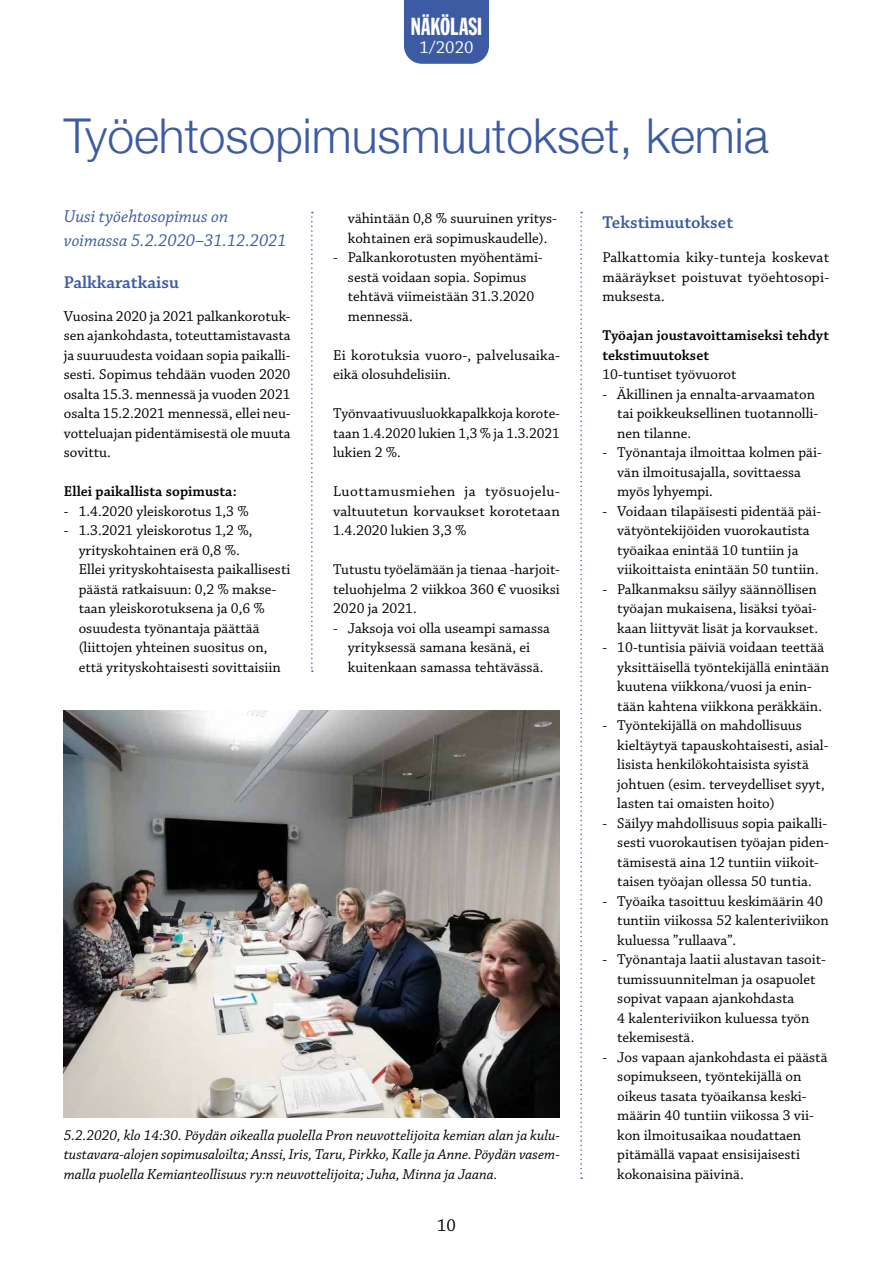
<style>
.page{position:relative;width:893px;height:1263px;background:#fff}
.page>*{position:absolute;margin:0;border:0;box-sizing:border-box;transform-origin:0 0}
.Otsikko{font:300 48px "Helvetica Neue";color:#3c5ba3}
.t1{font:extra-condensed 24px "Franklin Gothic Extra Condensed S Si";color:#fff}
.Ingressi{font:italic 18px "Chaparral Pro";color:#3c5ba3}
.Väliotsikko{font:600 18px "Chaparral Pro";color:#3c5ba3}
.t2{font:18px "Chaparral Pro";color:#fff}
.t3{font:18px "Chaparral Pro";color:#000}
.Leipis_luettelo{font:15px/19.5px "Chaparral Pro";color:#000}
.Leipis{font:15px/19.5px "Chaparral Pro";color:#000;text-align:justify}
.Leipis-2{font:italic 15px/19.5px "Chaparral Pro";color:#000;text-align:justify}
.Leipis-3{font:600 15px/19.5px "Chaparral Pro";color:#000}
</style>
<div class="page">
<img style="left:64px;top:711px;width:496px;height:406px">
<svg style="left:311px;top:212px;width:2px;height:460px"></svg>
<svg style="left:580px;top:212px;width:2px;height:967px"></svg>
<div style="left:404px;top:0;width:85px;height:64px;background:#3c5ba3"></div>
<h2 class="t1" style="left:411px;top:14px;width:73px">NÄKÖLASI</h2>
<p class="t2" style="left:419px;top:38px;width:56px">1/2020</p>
<p class="Otsikko" style="left:64px;top:97px;width:706px">Työehtosopimusmuutokset, kemia</p>
<p class="Ingressi" style="left:64px;top:207px;width:166px">Uusi työehtosopimus on</p>
<p class="Ingressi" style="left:64px;top:231px;width:224px">voimassa 5.2.2020–31.12.2021</p>
<p class="Väliotsikko" style="left:64px;top:272px;width:117px">Palkkaratkaisu</p>
<p class="Leipis" style="left:64px;top:307px;width:228px">Vuosina 2020 ja 2021 palkankorotuk&shy;sen ajankohdasta, toteuttamistavasta ja suuruudesta voidaan sopia paikalli&shy;sesti. Sopimus tehdään vuoden 2020 osalta 15.3. mennessä ja vuoden 2021 osalta 15.2.2021 mennessä, ellei neu&shy;votteluajan pidentämisestä ole muuta sovittu.</p>
<p class="Leipis-3" style="left:64px;top:482px;width:174px">Ellei paikallista sopimusta:</p>
<p class="Leipis_luettelo" style="left:64px;top:502px;width:186px">- 1.4.2020 yleiskorotus 1,3 %</p>
<p class="Leipis_luettelo" style="left:64px;top:521px;width:190px">- 1.3.2021 yleiskorotus 1,2 %,</p>
<p class="Leipis_luettelo" style="left:79px;top:541px;width:163px">yrityskohtainen erä 0,8 %.</p>
<p class="Leipis_luettelo" style="left:79px;top:560px;width:213px">Ellei yrityskohtaisesta paikallisesti päästä ratkaisuun: 0,2 % makse&shy;taan yleiskorotuksena ja 0,6 % osuudesta työnantaja päättää (liittojen yhteinen suositus on, että yrityskohtaisesti sovittaisiin</p>
<p class="Leipis_luettelo" style="left:348px;top:209px;width:211px">vähintään 0,8 % suuruinen yritys&shy;kohtainen erä sopimuskaudelle).</p>
<p class="Leipis_luettelo" style="left:348px;top:248px;width:196px;text-indent:-15px">- Palkankorotusten myöhentämi&shy;sestä voidaan sopia. Sopimus tehtävä viimeistään 31.3.2020 mennessä.</p>
<p class="Leipis" style="left:333px;top:346px;width:228px">Ei korotuksia vuoro-, palvelusaika&shy;eikä olosuhdelisiin.</p>
<p class="Leipis" style="left:333px;top:404px;width:228px">Työnvaativuusluokkapalkkoja korote&shy;taan 1.4.2020 lukien 1,3 % ja 1.3.2021 lukien 2 %.</p>
<p class="Leipis" style="left:333px;top:482px;width:228px">Luottamusmiehen ja työsuojelu&shy;valtuutetun korvaukset korotetaan 1.4.2020 lukien 3,3 %</p>
<p class="Leipis" style="left:333px;top:560px;width:228px">Tutustu työelämään ja tienaa -harjoit&shy;teluohjelma 2 viikkoa 360 € vuosiksi 2020 ja 2021.</p>
<p class="Leipis_luettelo" style="left:333px;top:619px;width:218px;text-align:center">- Jaksoja voi olla useampi samassa yrityksessä samana kesänä, ei kuitenkaan samassa tehtävässä.</p>
<p class="Leipis-2" style="left:64px;top:1126px;width:498px">5.2.2020, klo 14:30. Pöydän oikealla puolella Pron neuvottelijoita kemian alan ja kulu&shy;tustavara-alojen sopimusaloilta; Anssi, Iris, Taru, Pirkko, Kalle ja Anne. Pöydän vasem&shy;malla puolella Kemianteollisuus ry:n neuvottelijoita; Juha, Minna ja Jaana.</p>
<p class="t3" style="left:437px;top:1215px;width:20px">10</p>
<p class="Väliotsikko" style="left:602px;top:213px;width:132px">Tekstimuutokset</p>
<p class="Leipis" style="left:602px;top:248px;width:228px">Palkattomia kiky-tunteja koskevat määräykset poistuvat työehtosopi&shy;muksesta.</p>
<p class="Leipis-3" style="left:602px;top:326px;width:228px">Työajan joustavoittamiseksi tehdyt tekstimuutokset</p>
<p class="Leipis" style="left:602px;top:365px;width:136px">10-tuntiset työvuorot</p>
<p class="Leipis_luettelo" style="left:617px;top:385px;width:203px;text-indent:-15px">- Äkillinen ja ennalta-arvaamaton tai poikkeuksellinen tuotannolli&shy;nen tilanne.</p>
<p class="Leipis_luettelo" style="left:617px;top:443px;width:206px;text-indent:-15px">- Työnantaja ilmoittaa kolmen päi&shy;vän ilmoitusajalla, sovittaessa myös lyhyempi.</p>
<p class="Leipis_luettelo" style="left:617px;top:502px;width:205px;text-indent:-15px">- Voidaan tilapäisesti pidentää päi&shy;vätyöntekijöiden vuorokautista työaikaa enintää 10 tuntiin ja viikoittaista enintään 50 tuntiin.</p>
<p class="Leipis_luettelo" style="left:617px;top:580px;width:202px;text-align:justify;text-indent:-15px">- Palkanmaksu säilyy säännöllisen työajan mukaisena, lisäksi työai&shy;kaan liittyvät lisät ja korvaukset.</p>
<p class="Leipis_luettelo" style="left:617px;top:638px;width:213px;text-indent:-15px">- 10-tuntisia päiviä voidaan teettää yksittäisellä työntekijällä enintään kuutena viikkona/vuosi ja enin&shy;tään kahtena viikkona peräkkäin.</p>
<p class="Leipis_luettelo" style="left:617px;top:716px;width:213px;text-indent:-15px">- Työntekijällä on mahdollisuus kieltäytyä tapauskohtaisesti, asial&shy;lisista henkilökohtaisista syistä johtuen (esim. terveydelliset syyt, lasten tai omaisten hoito)</p>
<p class="Leipis_luettelo" style="left:617px;top:814px;width:213px;text-indent:-15px">- Säilyy mahdollisuus sopia paikalli&shy;sesti vuorokautisen työajan piden&shy;tämisestä aina 12 tuntiin viikoit&shy;taisen työajan ollessa 50 tuntia.</p>
<p class="Leipis_luettelo" style="left:617px;top:892px;width:213px;text-indent:-15px">- Työaika tasoittuu keskimäärin 40 tuntiin viikossa 52 kalenteriviikon kuluessa ”rullaava”.</p>
<p class="Leipis_luettelo" style="left:617px;top:950px;width:210px;text-indent:-15px">- Työnantaja laatii alustavan tasoit&shy;tumissuunnitelman ja osapuolet sopivat vapaan ajankohdasta<br>4 kalenteriviikon kuluessa työn tekemisestä.</p>
<p class="Leipis_luettelo" style="left:617px;top:1048px;width:212px;text-indent:-15px">- Jos vapaan ajankohdasta ei päästä sopimukseen, työntekijällä on oikeus tasata työaikansa keski&shy;määrin 40 tuntiin viikossa 3 vii&shy;kon ilmoitusaikaa noudattaen pitämällä vapaat ensisijaisesti kokonaisina päivinä.</p>
</div>
